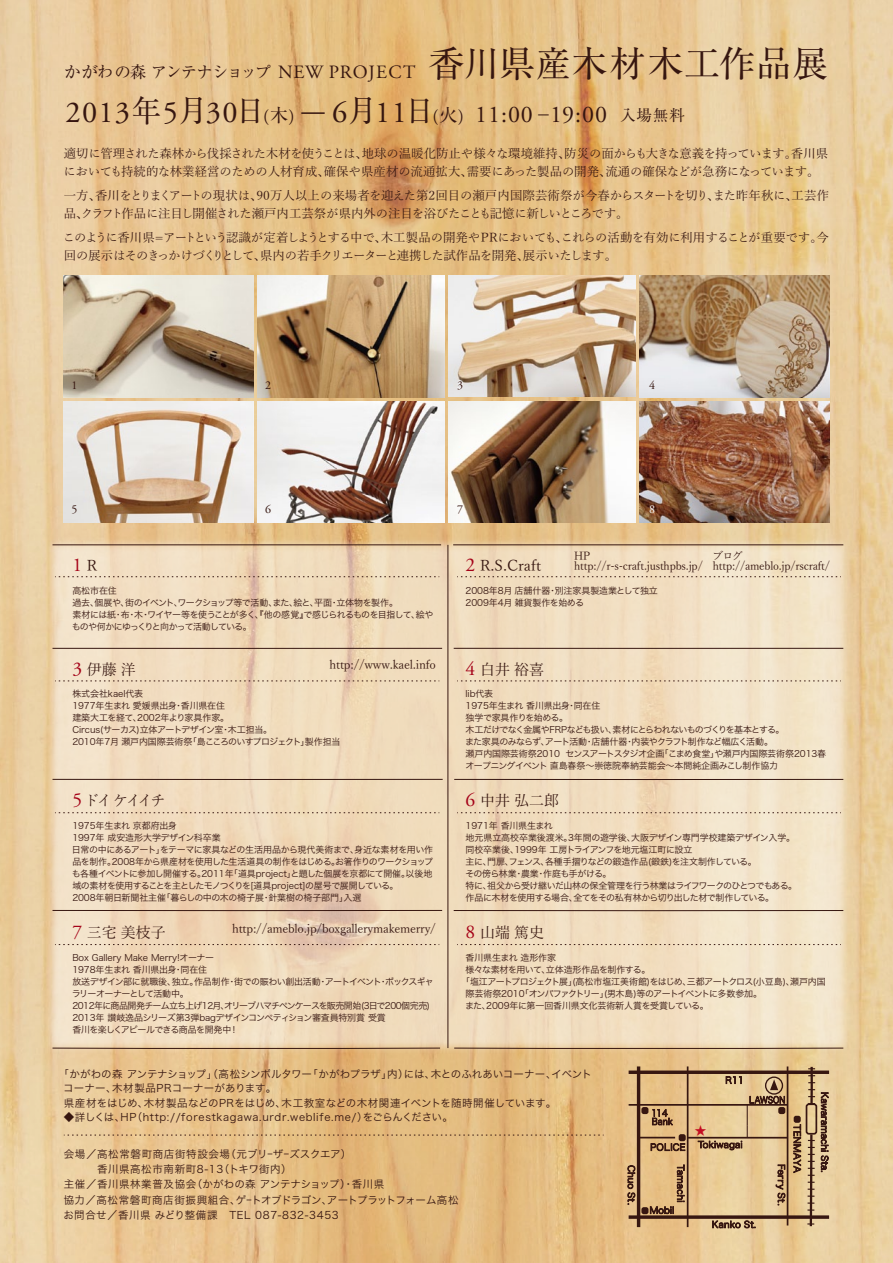
<style>
.page{position:relative;width:893px;height:1263px;background:#fff}
.page>*{position:absolute;margin:0;border:0;box-sizing:border-box;transform-origin:0 0}
.t1{font:36px "Ryumin Pro";letter-spacing:.005em;color:#361610}
.t2{font:30.45px "Adobe Garamond Pro";letter-spacing:.04em;color:#361610}
.t3{font:19.5px "Adobe Garamond Pro";color:#a50319}
.t4{font:16.5px "Ryumin Pro";letter-spacing:-.065em;color:#361610}
.t5{font:15px "Yu Min Pr 6";color:#361610}
.t6{font:12.45px/18px "Yu Min Pr 6";letter-spacing:-.025em;color:#361610}
.t7{font:12.45px/18px "Yu Min Pr 6";letter-spacing:-.05em;color:#361610}
.t8{font:12px "Yu Min Pr 6";letter-spacing:-.02em;color:#361610}
.t9{font:12px "Adobe Garamond Pro";color:#361610}
.t10{font:12px "Adobe Garamond Pro";color:#fff}
.t11{font:11.55px "Yu Min Pr 6";color:#c30d23}
.t12{font:11.25px/10.5px "Yu Min Pr 6";letter-spacing:-.02em;color:#361610}
.t13{font:10.5px/15px "Hira Kaku Pro W3";letter-spacing:.045em;color:#361610}
.t14{font:10.5px/14.2px "Hira Kaku Pro W3";color:#361610}
.t15{font:10.5px "Hira Kaku Pro W3";letter-spacing:.06em;color:#361610}
.t16{font:9px/12px "Hira Kaku Pro W3";letter-spacing:-.045em;color:#361610}
.t17{font:9px/12px "Hira Kaku Pro W3";letter-spacing:-.01em;color:#361610}
.t18{font:9px/12px "Hira Kaku Pro W3";letter-spacing:-.07em;color:#361610}
.s1{font-family:"Ryumin Pro"}
.s2{font-size:18.3px}
.s3{font-family:"Ryumin Pro";font-size:18.3px}
.s4{font-family:"Ryumin Pro";font-size:23.25px}
.s5{font-size:24px}
.s6{font-family:"Ryumin Pro";font-size:19.35px}
.s7{font-family:"Ryumin Pro";font-size:15.6px}
.s8{font-family:"Adobe Garamond Pro";font-size:18.75px}
.s9{font-family:"Yu Min Pr 6";font-size:15px;color:#361610}
.s10{font-family:"Adobe Garamond Pro";font-size:19.5px;color:#a50319}
</style>
<div class="page">
<img style="left:0;top:0;width:893px;height:1263px">
<img style="left:257px;top:275px;width:187px;height:122px">
<img style="left:64px;top:275px;width:189px;height:122px">
<img style="left:64px;top:401px;width:189px;height:90px">
<img style="left:0;top:491px;width:893px;height:609px">
<hr style="left:629px;top:1104px;width:159px;height:2px;background:#371711">
<hr style="left:688px;top:1137px;width:100px;height:1px;background:#371711">
<svg style="left:629px;top:1215px;width:164px;height:4px"></svg>
<hr style="left:637px;top:1066px;width:3px;height:161px;background:#371711">
<hr style="left:687px;top:1066px;width:1px;height:161px;background:#371711">
<hr style="left:787px;top:1066px;width:1px;height:159px;background:#371711">
<hr style="left:639px;top:1137px;width:36px;height:1px;background:#371711">
<svg style="left:650px;top:1143px;width:35px;height:8px"></svg>
<svg style="left:776px;top:1164px;width:9px;height:41px"></svg>
<svg style="left:712px;top:1220px;width:43px;height:8px"></svg>
<svg style="left:629px;top:1070px;width:164px;height:4px"></svg>
<svg style="left:627px;top:1165px;width:8px;height:39px"></svg>
<svg style="left:650px;top:1164px;width:35px;height:50px"></svg>
<svg style="left:793px;top:1060px;width:36px;height:171px"></svg>
<svg style="left:652px;top:1109px;width:21px;height:16px"></svg>
<div style="left:641px;top:1107px;width:7px;height:7px;background:#371711;border-radius:2px"></div>
<div style="left:794px;top:1116px;width:7px;height:7px;background:#371711;border-radius:2px"></div>
<div style="left:679px;top:1134px;width:7px;height:7px;background:#371711;border-radius:2px"></div>
<div style="left:641px;top:1207px;width:7px;height:7px;background:#371711;border-radius:2px"></div>
<div style="left:806px;top:1103px;width:11px;height:31px;border:2px solid #371711;border-radius:2px"></div>
<svg style="left:698px;top:1076px;width:87px;height:74px"></svg>
<hr style="left:453px;top:544px;width:390px;height:1px;background:#361610">
<hr style="left:52px;top:544px;width:389px;height:1px;background:#361610">
<svg style="left:52px;top:910px;width:391px;height:1px"></svg>
<svg style="left:453px;top:910px;width:391px;height:1px"></svg>
<svg style="left:453px;top:779px;width:391px;height:1px"></svg>
<svg style="left:52px;top:779px;width:391px;height:1px"></svg>
<svg style="left:52px;top:647px;width:391px;height:2px"></svg>
<svg style="left:453px;top:647px;width:391px;height:2px"></svg>
<svg style="left:453px;top:1047px;width:391px;height:2px"></svg>
<svg style="left:52px;top:1047px;width:389px;height:2px"></svg>
<hr style="left:448px;top:545px;width:1px;height:503px;background:#361610">
<img style="left:257px;top:401px;width:187px;height:122px">
<img style="left:449px;top:401px;width:187px;height:122px">
<img style="left:640px;top:401px;width:189px;height:122px">
<img style="left:449px;top:275px;width:187px;height:122px">
<img style="left:640px;top:275px;width:189px;height:122px">
<svg style="left:456px;top:379px;width:8px;height:12px"></svg>
<svg style="left:55px;top:681px;width:385px;height:1px"></svg>
<svg style="left:55px;top:576px;width:385px;height:1px"></svg>
<svg style="left:55px;top:812px;width:385px;height:1px"></svg>
<svg style="left:55px;top:944px;width:385px;height:1px"></svg>
<svg style="left:64px;top:1135px;width:540px;height:1px"></svg>
<svg style="left:457px;top:681px;width:384px;height:1px"></svg>
<svg style="left:457px;top:576px;width:384px;height:1px"></svg>
<svg style="left:457px;top:812px;width:384px;height:1px"></svg>
<svg style="left:457px;top:944px;width:384px;height:1px"></svg>
<h1 class="t1" style="left:429px;top:36px;width:402px">香川県産木材木工作品展</h1>
<h2 class="t2" style="left:66px;top:94px;width:621px">2013<span class="s1">年</span>5<span class="s1">月</span>30<span class="s1">日</span><span class="s2">(</span><span class="s3">木</span><span class="s2">)</span> <span class="s4">―</span> 6<span class="s1">月</span>11<span class="s1">日</span><span class="s2">(</span><span class="s3">火</span><span class="s2">)</span> <span class="s5">11:00</span><span class="s6">－</span><span class="s5">19:00</span> <span class="s7">入場無料</span></h2>
<h3 class="t4" style="left:64px;top:59px;width:353px">かがわの森アンテナショップ <span class="s8">NEW PROJECT</span></h3>
<h3 class="t6" style="left:64px;top:143px;width:766px">適切に管理された森林から伐採された木材を使うことは、地球の温暖化防止や様々な環境維持、防災の面からも大きな意義を持っています。香川県においても持続的な林業経営のための人材育成、確保や県産材の流通拡大、需要にあった製品の開発、流通の確保などが急務になっています。</h3>
<h3 class="t6" style="left:64px;top:185px;width:767px">一方、香川をとりまくアートの現状は、90万人以上の来場者を迎えた第2回目の瀬戸内国際芸術祭が今春からスタートを切り、また昨年秋に、工芸作品、クラフト作品に注目し開催された瀬戸内工芸祭が県内外の注目を浴びたことも記憶に新しいところです。</h3>
<h3 class="t7" style="left:63px;top:227px;width:768px">このように香川県=アートという認識が定着しようとする中で、木工製品の開発やPRにおいても、これらの活動を有効に利用することが重要です。今回の展示はそのきっかけづくりとして、県内の若手クリエーターと連携した試作品を開発、展示いたします。</h3>
<h3 class="t9" style="left:71px;top:377px;width:7px">1</h3>
<h3 class="t9" style="left:265px;top:377px;width:7px">2</h3>
<h3 class="t9" style="left:457px;top:377px;width:7px">3</h3>
<h3 class="t9" style="left:649px;top:377px;width:7px">4</h3>
<h3 class="t9" style="left:71px;top:502px;width:7px">5</h3>
<h3 class="t9" style="left:265px;top:502px;width:7px">6</h3>
<h3 class="t3" style="left:72px;top:553px;width:26px">1 <span class="s9">R</span></h3>
<p class="t18" style="left:72px;top:583px;width:363px">高松市在住<br>過去、個展や、街のイベント、ワークショップ等で活動、また、絵と、平面・立体物を製作。<br>素材には紙・布・木・ワイヤー等を使うことが多く、『他の感覚』で感じられるものを目指して、絵やものや何かにゆっくりと向かって活動している。</p>
<h3 class="t8" style="left:330px;top:653px;width:108px">http://www.kael.info</h3>
<h3 class="t5" style="left:72px;top:655px;width:65px"><span class="s10">3</span> 伊藤 洋</h3>
<p class="t17" style="left:72px;top:687px;width:270px">株式会社kael代表<br>1977年生まれ 愛媛県出身・香川県在住<br>建築大工を経て、2002年より家具作家。<br>Circus(サーカス)立体アートデザイン室・木工担当。<br>2010年7月 瀬戸内国際芸術祭｢島こころのいすプロジェクト｣製作担当</p>
<h3 class="t5" style="left:72px;top:787px;width:95px"><span class="s10">5</span> ドイ ケイイチ</h3>
<p class="t16" style="left:72px;top:819px;width:363px">1975年生まれ 京都府出身<br>1997年 成安造形大学デザイン科卒業<br>日常の中にあるアート｣をテーマに家具などの生活用品から現代美術まで、身近な素材を用い作品を制作。2008年から県産材を使用した生活道具の制作をはじめる。お箸作りのワークショップも各種イベントに参加し開催する。2011年｢道具project｣と題した個展を京都にて開催。以後地域の素材を使用することを主としたモノつくりを[道具project]の屋号で展開している。<br>2008年朝日新聞社主催｢暮らしの中の木の椅子展・針葉樹の椅子部門｣入選</p>
<h3 class="t8" style="left:232px;top:917px;width:205px">http://ameblo.jp/boxgallerymakemerry/</h3>
<h3 class="t5" style="left:72px;top:918px;width:95px"><span class="s10">7</span> 三宅 美枝子</h3>
<p class="t16" style="left:72px;top:951px;width:363px">Box Gallery Make Merry!オーナー<br>1978年生まれ 香川県出身・同在住<br>放送デザイン部に就職後、独立。作品制作・街での賑わい創出活動・アートイベント・ボックスギャラリーオーナーとして活動中。<br>2012年に商品開発チーム立ち上げ12月、オリーブハマチペンケースを販売開始(3日で200個完売)<br>2013年 讃岐逸品シリーズ第3弾bagデザインコンペティション審査員特別賞 受賞<br>香川を楽しくアピールできる商品を開発中！</p>
<h3 class="t9" style="left:457px;top:502px;width:7px">7</h3>
<h3 class="t10" style="left:649px;top:502px;width:7px">8</h3>
<p class="t12" style="left:574px;top:549px;width:130px">HP http://r-s-craft.justhpbs.jp/</p>
<h3 class="t5" style="left:466px;top:551px;width:77px"><span class="s10">2</span> R.S.Craft</h3>
<p class="t17" style="left:466px;top:583px;width:194px">2008年8月 店舗什器・別注家具製造業として独立<br>2009年4月 雑貨製作を始める</p>
<p class="t12" style="left:712px;top:549px;width:119px">ブログhttp://ameblo.jp/rscraft/</p>
<h3 class="t5" style="left:466px;top:655px;width:80px"><span class="s10">4</span> 白井 裕喜</h3>
<p class="t16" style="left:465px;top:687px;width:363px">lib代表<br>1975年生まれ 香川県出身・同在住<br>独学で家具作りを始める。<br>木工だけでなく金属やFRPなども扱い、素材にとらわれないものづくりを基本とする。<br>また家具のみならず、アート活動・店舗什器・内装やクラフト制作など幅広く活動。<br>瀬戸内国際芸術祭2010 センスアートスタジオ企画｢こまめ食堂｣や瀬戸内国際芸術祭2013春オープニングイベント 直島春祭～崇徳院奉納芸能会～本間純企画みこし制作協力</p>
<h3 class="t5" style="left:466px;top:787px;width:95px"><span class="s10">6</span> 中井 弘二郎</h3>
<p class="t16" style="left:465px;top:819px;width:333px">1971年 香川県生まれ<br>地元県立高校卒業後渡米。3年間の遊学後、大阪デザイン専門学校建築デザイン入学。同校卒業後、1999年 工房トライアンフを地元塩江町に設立<br>主に、門扉、フェンス、各種手摺りなどの鍛造作品(鍛鉄)を注文制作している。<br>その傍ら林業・農業・作庭も手がける。<br>特に、祖父から受け継いだ山林の保全管理を行う林業はライフワークのひとつでもある。作品に木材を使用する場合、全てをその私有林から切り出した材で制作している。</p>
<h3 class="t5" style="left:466px;top:918px;width:80px"><span class="s10">8</span> 山端 篤史</h3>
<p class="t16" style="left:465px;top:951px;width:362px">香川県生まれ 造形作家<br>様々な素材を用いて、立体造形作品を制作する。<br>｢塩江アートプロジェクト展｣(高松市塩江美術館)をはじめ、三都アートクロス(小豆島)、瀬戸内国際芸術祭2010｢オンバファクトリー｣(男木島)等のアートイベントに多数参加。<br>また、2009年に第一回香川県文化芸術新人賞を受賞している。</p>
<p class="t14" style="left:63px;top:1066px;width:530px;text-indent:-5px">「かがわの森 アンテナショップ」（高松シンボルタワー「かがわプラザ」内）には、木とのふれあいコーナー、イベントコーナー、木材製品PRコーナーがあります。<br>県産材をはじめ、木材製品などのPRをはじめ、木工教室などの木材関連イベントを随時開催しています。</p>
<p class="t15" style="left:64px;top:1108px;width:391px">◆詳しくは、HP（http://forestkagawa.urdr.weblife.me/）をごらんください。</p>
<p class="t13" style="left:63px;top:1146px;width:397px">会場／高松常磐町商店街特設会場（元ブリｰザｰズスクエア）<br>　　　香川県高松市南新町8-13（トキワ街内）<br>主催／香川県林業普及協会（かがわの森 アンテナショップ）・香川県<br>協力／高松常磐町商店街振興組合、ゲｰトオブドラゴン、アートプラットフォーム高松お問合せ／香川県 みどり整備課　TEL 087-832-3453</p>
<p class="t11" style="left:695px;top:1120px;width:13px">★</p>
</div>
